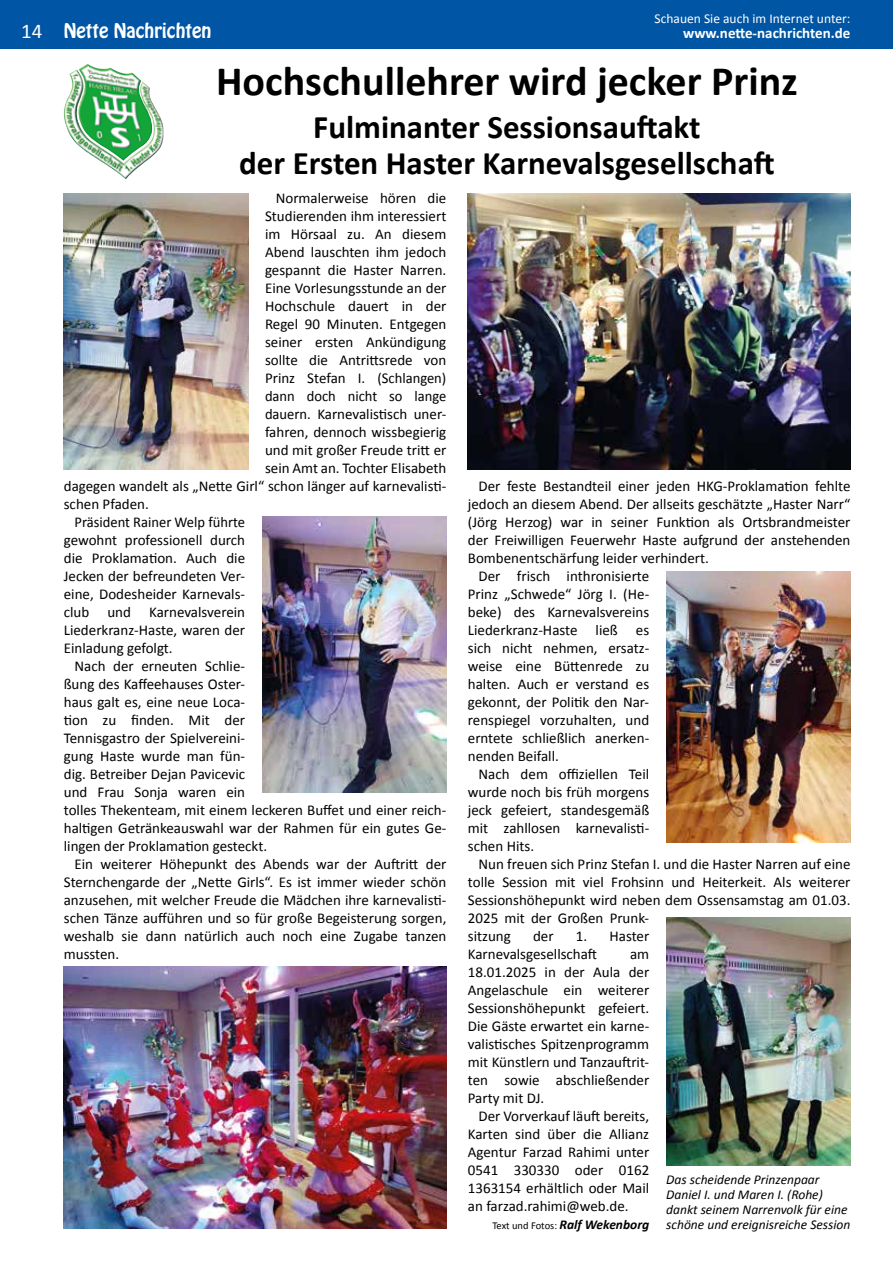
<style>
.page{position:relative;width:893px;height:1263px;background:#fff}
.page>*{position:absolute;margin:0;border:0;box-sizing:border-box;transform-origin:0 0}
.t1{font:700 42px "Calibri";color:#000}
.t2{font:700 33px/36px "Calibri";color:#000;text-align:center}
.t3{font:18px "Hobo Std";color:#fff}
.t4{font:15px/18px "Calibri";color:#000;text-align:justify}
.t5{font:700 15px "Calibri";color:#fff}
.t6{font:italic 13.5px/15px "Calibri";color:#000}
.t7{font:13.5px "Calibri";color:#fff}
.t8{font:10.5px "Calibri";color:#000}
.s1{font-family:"Calibri";font-size:21px}
.s2{font-weight:700;font-style:italic;font-size:13.5px}
</style>
<div class="page">
<div style="left:0;top:0;width:893px;height:49px;background:#0056a4"></div>
<img style="left:63px;top:64px;width:101px;height:115px">
<img style="left:666px;top:917px;width:184px;height:248px">
<img style="left:64px;top:193px;width:184px;height:277px">
<img style="left:262px;top:517px;width:184px;height:276px">
<img style="left:666px;top:572px;width:184px;height:270px">
<img style="left:468px;top:193px;width:382px;height:277px">
<img style="left:64px;top:966px;width:382px;height:263px">
<p class="t7" style="left:655px;top:10px;width:197px">Schauen Sie auch im Internet unter:</p>
<p class="t5" style="left:683px;top:23px;width:169px">www.nette-nachrichten.de</p>
<h1 class="t1" style="left:216px;top:54px;width:583px">Hochschullehrer wird jecker Prinz</h1>
<h2 class="t2" style="left:239px;top:109px;width:537px">Fulminanter Sessionsauftakt<br>der Ersten Haster Karnevalsgesellschaft</h2>
<p class="t4" style="left:276px;top:188px;width:172px">Normalerweise hören die</p>
<p class="t4" style="left:265px;top:206px;width:183px">Studierenden ihm interessiert</p>
<p class="t4" style="left:265px;top:224px;width:183px">im Hörsaal zu. An diesem</p>
<p class="t4" style="left:265px;top:242px;width:183px">Abend lauschten ihm jedoch</p>
<p class="t4" style="left:265px;top:260px;width:183px">gespannt die Haster Narren.</p>
<p class="t4" style="left:265px;top:278px;width:183px">Eine Vorlesungsstunde an der</p>
<p class="t4" style="left:265px;top:296px;width:183px">Hochschule dauert in der</p>
<p class="t4" style="left:265px;top:314px;width:183px">Regel 90 Minuten. Entgegen</p>
<p class="t4" style="left:265px;top:332px;width:183px">seiner ersten Ankündigung</p>
<p class="t4" style="left:265px;top:350px;width:183px">sollte die Antrittsrede von</p>
<p class="t4" style="left:265px;top:368px;width:183px">Prinz Stefan I. (Schlangen)</p>
<p class="t4" style="left:265px;top:386px;width:183px">dann doch nicht so lange</p>
<p class="t4" style="left:265px;top:404px;width:183px">dauern. Karnevalistisch uner-</p>
<p class="t4" style="left:265px;top:422px;width:183px">fahren, dennoch wissbegierig</p>
<p class="t4" style="left:265px;top:440px;width:183px">und mit großer Freude tritt er</p>
<p class="t4" style="left:265px;top:458px;width:183px">sein Amt an. Tochter Elisabeth</p>
<p class="t4" style="left:64px;top:476px;width:384px">dagegen wandelt als „Nette Girl“ schon länger auf karnevalisti-</p>
<p class="t4" style="left:64px;top:494px;width:87px">schen Pfaden.</p>
<p class="t4" style="left:75px;top:512px;width:172px">Präsident Rainer Welp führte</p>
<p class="t4" style="left:64px;top:530px;width:183px">gewohnt professionell durch</p>
<p class="t4" style="left:64px;top:548px;width:183px">die Proklamation. Auch die</p>
<p class="t4" style="left:64px;top:566px;width:183px">Jecken der befreundeten Ver-</p>
<p class="t4" style="left:64px;top:584px;width:183px">eine, Dodesheider Karnevals-</p>
<p class="t4" style="left:64px;top:602px;width:183px">club und Karnevalsverein</p>
<p class="t4" style="left:64px;top:620px;width:183px">Liederkranz-Haste, waren der</p>
<p class="t4" style="left:64px;top:638px;width:110px">Einladung gefolgt.</p>
<p class="t4" style="left:75px;top:656px;width:172px">Nach der erneuten Schlie-</p>
<p class="t4" style="left:64px;top:674px;width:183px">ßung des Kaffeehauses Oster-</p>
<p class="t4" style="left:64px;top:692px;width:183px">haus galt es, eine neue Loca-</p>
<p class="t4" style="left:64px;top:710px;width:183px">tion zu finden. Mit der</p>
<p class="t4" style="left:64px;top:728px;width:183px">Tennisgastro der Spielvereini-</p>
<p class="t4" style="left:64px;top:746px;width:183px">gung Haste wurde man fün-</p>
<p class="t4" style="left:64px;top:764px;width:183px">dig. Betreiber Dejan Pavicevic</p>
<p class="t4" style="left:64px;top:782px;width:183px">und Frau Sonja waren ein</p>
<p class="t4" style="left:64px;top:800px;width:384px">tolles Thekenteam, mit einem leckeren Buffet und einer reich-</p>
<p class="t4" style="left:64px;top:818px;width:383px">haltigen Getränkeauswahl war der Rahmen für ein gutes Ge-</p>
<p class="t4" style="left:64px;top:836px;width:205px">lingen der Proklamation gesteckt.</p>
<p class="t4" style="left:75px;top:854px;width:373px">Ein weiterer Höhepunkt des Abends war der Auftritt der</p>
<p class="t4" style="left:64px;top:872px;width:384px">Sternchengarde der „Nette Girls“. Es ist immer wieder schön</p>
<p class="t4" style="left:64px;top:890px;width:384px">anzusehen, mit welcher Freude die Mädchen ihre karnevalisti-</p>
<p class="t4" style="left:64px;top:908px;width:384px">schen Tänze aufführen und so für große Begeisterung sorgen,</p>
<p class="t4" style="left:64px;top:926px;width:384px">weshalb sie dann natürlich auch noch eine Zugabe tanzen</p>
<p class="t4" style="left:64px;top:944px;width:57px">mussten.</p>
<p class="t3" style="left:21px;top:18px;width:192px"><span class="s1">14</span> Nette Nachrichten</p>
<p class="t4" style="left:479px;top:476px;width:373px">Der feste Bestandteil einer jeden HKG-Proklamation fehlte</p>
<p class="t4" style="left:468px;top:494px;width:384px">jedoch an diesem Abend. Der allseits geschätzte „Haster Narr“</p>
<p class="t4" style="left:468px;top:512px;width:384px">(Jörg Herzog) war in seiner Funktion als Ortsbrandmeister</p>
<p class="t4" style="left:468px;top:530px;width:384px">der Freiwilligen Feuerwehr Haste aufgrund der anstehenden</p>
<p class="t4" style="left:468px;top:548px;width:243px">Bombenentschärfung leider verhindert.</p>
<p class="t4" style="left:479px;top:566px;width:172px">Der frisch inthronisierte</p>
<p class="t4" style="left:468px;top:584px;width:183px">Prinz „Schwede“ Jörg I. (He-</p>
<p class="t4" style="left:468px;top:602px;width:183px">beke) des Karnevalsvereins</p>
<p class="t4" style="left:468px;top:620px;width:183px">Liederkranz-Haste ließ es</p>
<p class="t4" style="left:468px;top:638px;width:182px">sich nicht nehmen, ersatz-</p>
<p class="t4" style="left:468px;top:656px;width:183px">weise eine Büttenrede zu</p>
<p class="t4" style="left:468px;top:674px;width:183px">halten. Auch er verstand es</p>
<p class="t4" style="left:468px;top:692px;width:183px">gekonnt, der Politik den Nar-</p>
<p class="t4" style="left:468px;top:710px;width:183px">renspiegel vorzuhalten, und</p>
<p class="t4" style="left:468px;top:728px;width:183px">erntete schließlich anerken-</p>
<p class="t4" style="left:468px;top:746px;width:93px">nenden Beifall.</p>
<p class="t4" style="left:479px;top:764px;width:172px">Nach dem offiziellen Teil</p>
<p class="t4" style="left:468px;top:782px;width:183px">wurde noch bis früh morgens</p>
<p class="t4" style="left:468px;top:800px;width:183px">jeck gefeiert, standesgemäß</p>
<p class="t4" style="left:468px;top:818px;width:183px">mit zahllosen karnevalisti-</p>
<p class="t4" style="left:468px;top:836px;width:68px">schen Hits.</p>
<p class="t4" style="left:479px;top:854px;width:373px">Nun freuen sich Prinz Stefan I. und die Haster Narren auf eine</p>
<p class="t4" style="left:468px;top:872px;width:384px">tolle Session mit viel Frohsinn und Heiterkeit. Als weiterer</p>
<p class="t4" style="left:468px;top:890px;width:384px">Sessionshöhepunkt wird neben dem Ossensamstag am 01.03.</p>
<p class="t4" style="left:468px;top:908px;width:183px">2025 mit der Großen Prunk-</p>
<p class="t4" style="left:468px;top:926px;width:45px">sitzung</p>
<p class="t4" style="left:533px;top:926px;width:22px">der</p>
<p class="t4" style="left:468px;top:926px;width:183px;text-indent:108px">1. Haster<br>Karnevalsgesellschaft</p>
<p class="t4" style="left:468px;top:944px;width:183px;text-indent:162px">am 18.01.2025 in der Aula der Angelaschule ein weiterer Sessionshöhepunkt gefeiert.<br>Die Gäste erwartet ein karne&shy;valistisches Spitzenprogramm mit Künstlern und Tanzauftrit&shy;ten sowie abschließender Party mit DJ.</p>
<p class="t4" style="left:468px;top:1106px;width:183px;text-indent:11px">Der Vorverkauf läuft bereits, Karten sind über die Allianz Agentur Farzad Rahimi unter 0541 330330 oder 0162<br>1363154 erhältlich oder Mail an farzad.rahimi@web.de.</p>
<p class="t8" style="left:492px;top:1219px;width:158px">Text und Fotos: <span class="s2">Ralf Wekenborg</span></p>
<p class="t6" style="left:666px;top:1171px;width:186px">Das scheidende Prinzenpaar<br>Daniel I. und Maren I. (Rohe) dankt seinem Narrenvolk für eine schöne und ereignisreiche Session</p>
</div>
